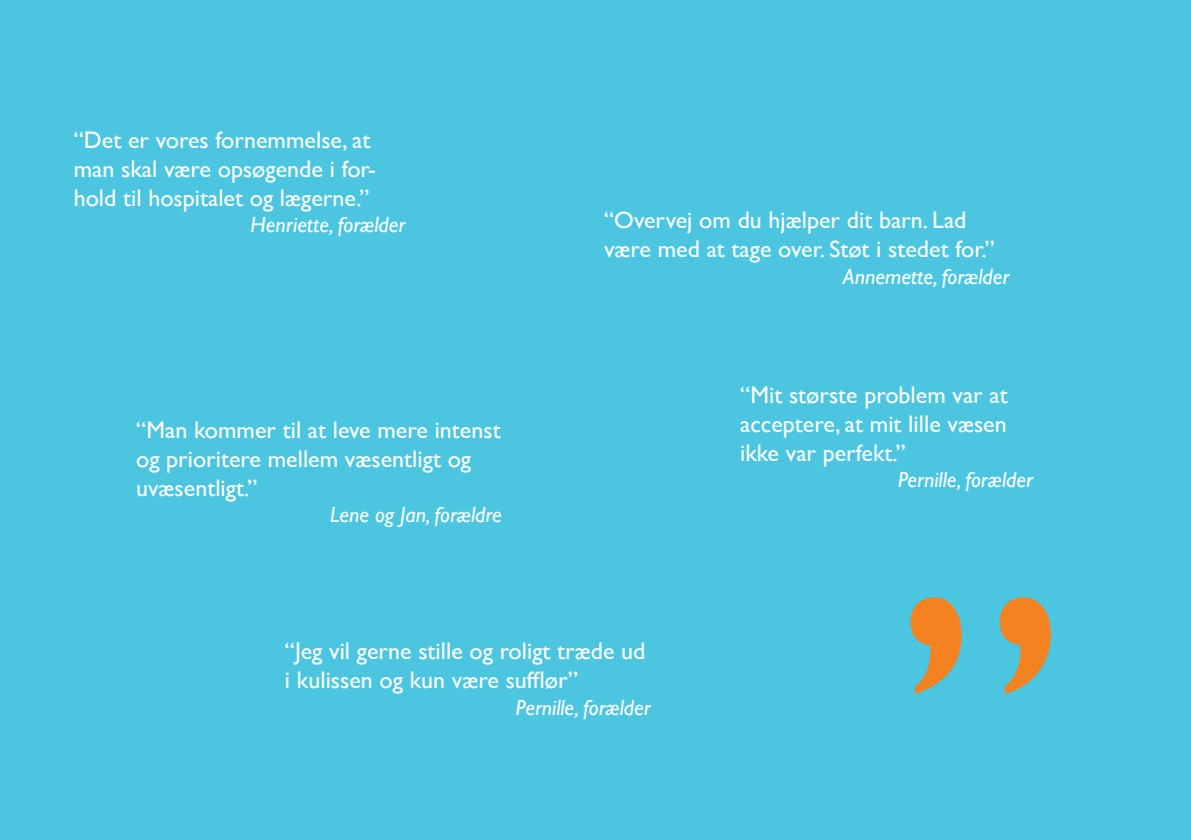
<style>
.page{position:relative;width:1191px;height:840px;background:#fff}
.page>*{position:absolute;margin:0;border:0;box-sizing:border-box;transform-origin:0 0}
.t1{font:400px "Gill Sans";color:#f58220}
.t2{font:24px/28.8px "Gill Sans";color:#fff}
.t3{font:italic 22px "Gill Sans";color:#fff}
</style>
<div class="page">
<div style="left:0;top:0;width:1190px;height:839px;background:#4cc6e0"></div>
<p class="t2" style="left:74px;top:125px;width:304px">“Det er vores fornemmelse, at man skal være opsøgende i for&shy;hold til hospitalet og lægerne.”</p>
<p class="t3" style="left:250px;top:212px;width:156px">Henriette, forælder</p>
<p class="t2" style="left:136px;top:415px;width:366px">“Man kommer til at leve mere intenst og prioritere mellem væsentligt og uvæsentligt.”</p>
<p class="t3" style="left:330px;top:501px;width:173px">Lene og Jan, forældre</p>
<p class="t2" style="left:604px;top:205px;width:392px">“Overvej om du hjælper dit barn. Lad være med at tage over. Støt i stedet for.”</p>
<p class="t3" style="left:843px;top:263px;width:168px">Annemette, forælder</p>
<p class="t2" style="left:740px;top:380px;width:269px;text-align:justify">“Mit største problem var at acceptere, at mit lille væsen ikke var perfekt.”</p>
<p class="t3" style="left:898px;top:467px;width:136px">Pernille, forælder</p>
<p class="t2" style="left:285px;top:636px;width:362px">“Jeg vil gerne stille og roligt træde ud i kulissen og kun være sufflør”</p>
<p class="t3" style="left:516px;top:694px;width:136px">Pernille, forælder</p>
<p class="t1" style="left:893px;top:503px;width:172px">”</p>
</div>
